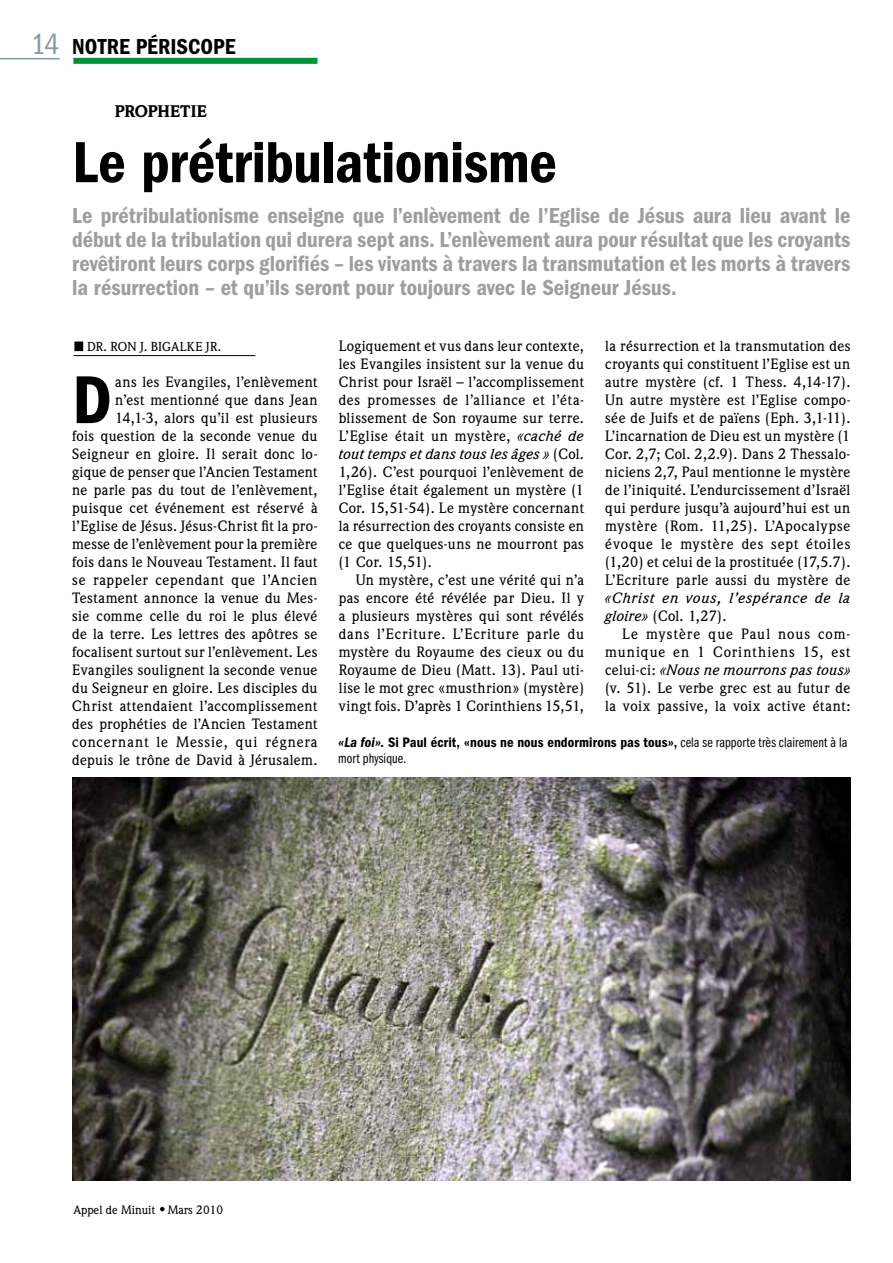
<style>
.page{position:relative;width:893px;height:1263px;background:#fff}
.page>*{position:absolute;margin:0;border:0;box-sizing:border-box;transform-origin:0 0}
.t1{font:600 condensed 70.05px "Franklin Gothic";color:#000}
.t2{font:600 condensed 60px "Franklin Gothic";letter-spacing:-.01em;color:#000}
.t3{font:condensed 30px "Franklin Gothic";color:#849aa5}
.t4{font:600 condensed 22.5px/24px "Franklin Gothic";color:#9c9e9f;text-align:justify}
.t5{font:600 condensed 22.5px "Franklin Gothic";letter-spacing:.005em;color:#000}
.t6{font:900 16.5px "Weidemann";color:#000}
.t7{font:500 14.7px/18px "Weidemann";letter-spacing:.025em;color:#000;text-align:justify}
.t8{font:italic 500 14.7px/18px "Weidemann";letter-spacing:.06em;color:#000}
.t9{font:600 condensed 14.25px "Franklin Gothic";letter-spacing:.01em;color:#000}
.t10{font:14.25px "Franklin Gothic Book Cmpr";letter-spacing:.005em;color:#000}
.t11{font:500 12.75px "Weidemann";letter-spacing:.005em;color:#000}
.t12{font:500 12px "Weidemann";color:#000}
.s1{font-style:italic}
.s2{font-style:normal}
.s3{font-family:"Franklin Gothic Book Cmpr";font-weight:400;font-stretch:normal}
</style>
<div class="page">
<hr style="left:0;top:58px;width:60px;height:1px;background:#849aa5">
<div style="left:73px;top:58px;width:244px;height:6px;background:#009037"></div>
<svg style="left:160px;top:1207px;width:5px;height:4px"></svg>
<img style="left:72px;top:778px;width:778px;height:402px">
<div style="left:74px;top:341px;width:9px;height:10px;background:#000"></div>
<hr style="left:74px;top:355px;width:181px;height:1px;background:#000">
<h3 class="t3" style="left:31px;top:27px;width:30px">14</h3>
<h3 class="t5" style="left:72px;top:34px;width:98px">Notre périsc</h3>
<h3 class="t5" style="left:201px;top:34px;width:36px">ope</h3>
<p class="t6" style="left:115px;top:101px;width:94px">PROPHETIE</p>
<h2 class="t2" style="left:72px;top:128px;width:486px">Le prétribulationisme</h2>
<p class="t4" style="left:72px;top:204px;width:780px">Le prétribulationisme enseigne que l’enlèvement de l’Eglise de Jésus aura lieu avant le début de la tribulation qui durera sept ans. L’enlèvement aura pour résultat que les croyants revêtiront leurs corps glorifiés – les vivants à travers la transmutation et les morts à travers la résurrection – et qu’ils seront pour toujours avec le Seigneur Jésus.</p>
<p class="t11" style="left:87px;top:339px;width:136px">Dr. Ron J. Bigalke Jr.</p>
<h1 class="t1" style="left:72px;top:360px;width:41px">D</h1>
<p class="t7" style="left:72px;top:373px;width:247px;text-align:right">ans les Evangiles, l’enlèvement<br>n’est mentionné que dans Jean 14,1-3, alors qu’il est plusieurs<br>fois question de la seconde venue du Seigneur en gloire. Il serait donc lo&shy;gique de penser que l’Ancien Testament ne parle pas du tout de l’enlèvement, puisque cet événement est réservé à l’Eglise de Jésus. Jésus-Christ fit la pro&shy;messe de l’enlèvement pour la première fois dans le Nouveau Testament. Il faut se rappeler cependant que l’Ancien Testament annonce la venue du Mes&shy;sie comme celle du roi le plus élevé de la terre. Les lettres des apôtres se focalisent surtout sur l’enlèvement. Les Evangiles soulignent la seconde venue du Seigneur en gloire. Les disciples du Christ attendaient l’accomplissement des prophéties de l’Ancien Testament concernant le Messie, qui régnera depuis le trône de David à Jérusalem.</p>
<p class="t7" style="left:339px;top:337px;width:247px">Logiquement et vus dans leur contexte, les Evangiles insistent sur la venue du Christ pour Israël – l’accomplissement des promesses de l’alliance et l’éta&shy;blissement de Son royaume sur terre.<br>L’Eglise était un mystère, <span class="s1">«caché de tout temps et dans tous les âges »</span> (Col.<br>1,26). C’est pourquoi l’enlèvement de l’Eglise était également un mystère (1<br>Cor. 15,51-54). Le mystère concernant la résurrection des croyants consiste en ce que quelques-uns ne mourront pas (1 Cor. 15,51).</p>
<p class="t7" style="left:339px;top:571px;width:247px;text-indent:17px">Un mystère, c’est une vérité qui n’a pas encore été révélée par Dieu. Il y a plusieurs mystères qui sont révélés dans l’Ecriture. L’Ecriture parle du mystère du Royaume des cieux ou du Royaume de Dieu (Matt. 13). Paul uti&shy;lise le mot grec «musthrion» (mystère) vingt fois. D’après 1 Corinthiens 15,51,</p>
<p class="t7" style="left:605px;top:337px;width:247px">la résurrection et la transmutation des croyants qui constituent l’Eglise est un autre mystère (cf. 1 Thess. 4,14-17).<br>Un autre mystère est l’Eglise compo&shy;sée de Juifs et de païens (Eph. 3,1-11).<br>L’incarnation de Dieu est un mystère (1<br>Cor. 2,7; Col. 2,2.9). Dans 2 Thessalo&shy;niciens 2,7, Paul mentionne le mystère de l’iniquité. L’endurcissement d’Israël qui perdure jusqu’à aujourd’hui est un mystère (Rom. 11,25). L’Apocalypse évoque le mystère des sept étoiles (1,20) et celui de la prostituée (17,5.7).<br>L’Ecriture parle aussi du mystère de</p>
<p class="t8" style="left:605px;top:589px;width:247px">«Christ en vous, l’espérance de la gloire» <span class="s2">(Col. 1,27).</span></p>
<p class="t7" style="left:605px;top:625px;width:247px;text-indent:17px">Le mystère que Paul nous com&shy;munique en 1 Corinthiens 15, est celui-ci: <span class="s1">«Nous ne mourrons pas tous» </span>(v. 51). Le verbe grec est au futur de la voix passive, la voix active étant:</p>
<p class="t9" style="left:338px;top:734px;width:511px"><span class="s1">«La foi».</span> Si Paul écrit, «nous ne nous endormirons pas tous», <span class="s3">cela se rapporte très clairement à la</span></p>
<p class="t10" style="left:338px;top:750px;width:70px">mort physique.</p>
<p class="t12" style="left:73px;top:1203px;width:151px">Appel de Minuit Mars 2010</p>
</div>
